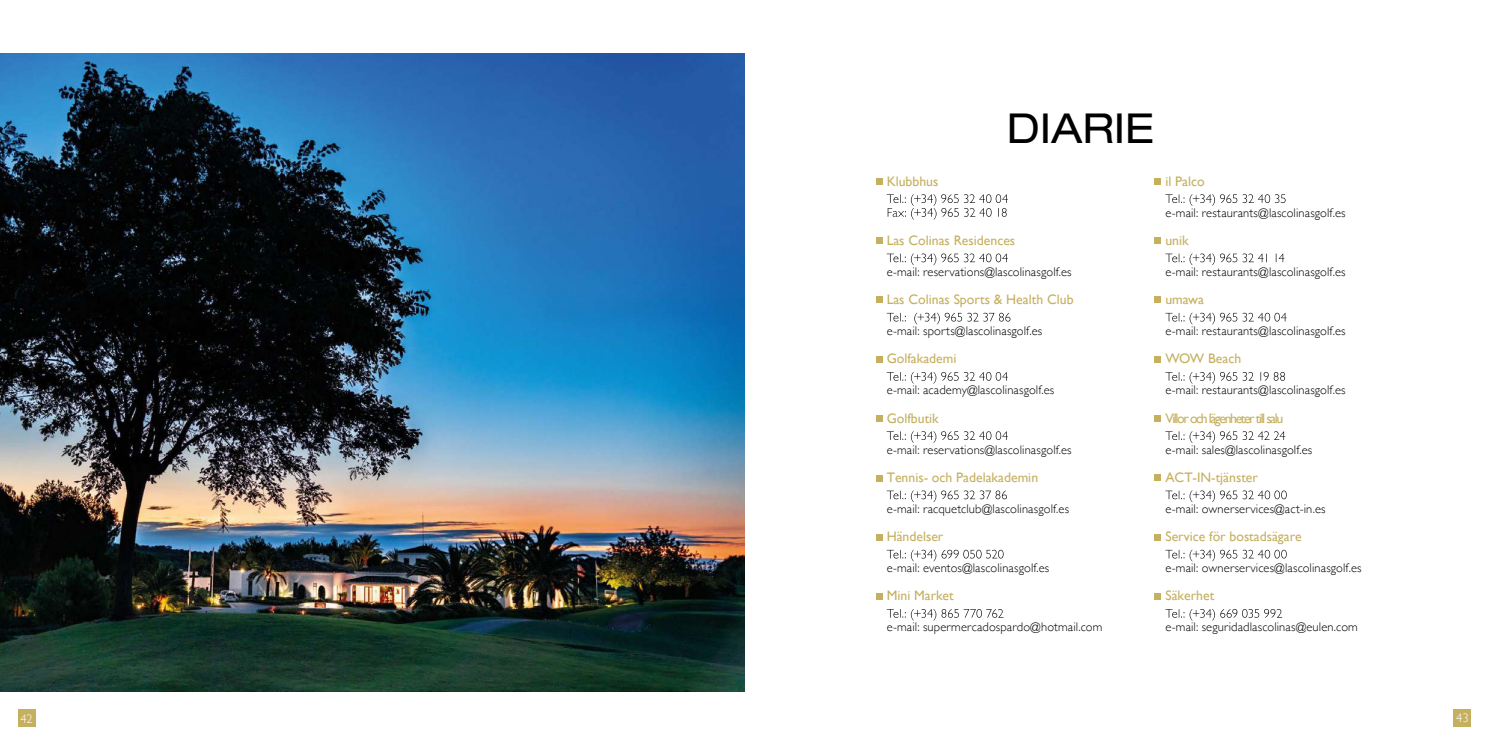
<style>
.page{position:relative;width:1489px;height:745px;background:#fff}
.page>*{position:absolute;margin:0;border:0;box-sizing:border-box;transform-origin:0 0}
.t1{font:expanded 41.25px "Helvetica Neue LT Std";color:#000}
.t2{font:13.75px "Gill Sans";color:#c5b060}
.t3{font:13.75px "Gill Sans";letter-spacing:-.1em;color:#c5b060}
.t4{font:300 12.5px "Gill Sans";letter-spacing:.01em;color:#000}
.t5{font:300 12.5px "Gill Sans";color:#fff}
</style>
<div class="page">
<div style="left:18px;top:709px;width:17px;height:17px;background:#c5b060"></div>
<div style="left:1453px;top:708px;width:17px;height:18px;background:#c5b060"></div>
<img style="left:0;top:53px;width:744px;height:638px">
<svg style="left:1165px;top:194px;width:120px;height:12px"></svg>
<svg style="left:1165px;top:253px;width:119px;height:12px"></svg>
<svg style="left:1165px;top:312px;width:121px;height:12px"></svg>
<svg style="left:1165px;top:372px;width:119px;height:11px"></svg>
<svg style="left:1165px;top:431px;width:120px;height:11px"></svg>
<svg style="left:1165px;top:490px;width:121px;height:11px"></svg>
<svg style="left:1165px;top:549px;width:121px;height:12px"></svg>
<svg style="left:1165px;top:609px;width:116px;height:11px"></svg>
<svg style="left:1154px;top:237px;width:6px;height:6px"></svg>
<svg style="left:1154px;top:178px;width:6px;height:6px"></svg>
<svg style="left:1154px;top:297px;width:6px;height:6px"></svg>
<svg style="left:1154px;top:415px;width:6px;height:6px"></svg>
<svg style="left:1154px;top:474px;width:6px;height:6px"></svg>
<svg style="left:1154px;top:534px;width:6px;height:6px"></svg>
<svg style="left:1154px;top:593px;width:6px;height:5px"></svg>
<svg style="left:1154px;top:356px;width:6px;height:6px"></svg>
<svg style="left:886px;top:194px;width:121px;height:25px"></svg>
<svg style="left:886px;top:253px;width:121px;height:12px"></svg>
<svg style="left:886px;top:312px;width:124px;height:12px"></svg>
<svg style="left:886px;top:372px;width:121px;height:11px"></svg>
<svg style="left:886px;top:431px;width:121px;height:11px"></svg>
<svg style="left:886px;top:490px;width:120px;height:11px"></svg>
<svg style="left:886px;top:549px;width:117px;height:12px"></svg>
<svg style="left:886px;top:609px;width:117px;height:11px"></svg>
<svg style="left:876px;top:179px;width:6px;height:6px"></svg>
<svg style="left:876px;top:237px;width:6px;height:6px"></svg>
<svg style="left:876px;top:297px;width:6px;height:6px"></svg>
<svg style="left:876px;top:534px;width:6px;height:6px"></svg>
<svg style="left:876px;top:415px;width:6px;height:6px"></svg>
<svg style="left:876px;top:475px;width:6px;height:5px"></svg>
<svg style="left:876px;top:356px;width:6px;height:6px"></svg>
<svg style="left:876px;top:593px;width:6px;height:5px"></svg>
<h1 class="t1" style="left:1006px;top:103px;width:149px">DIARIE</h1>
<p class="t2" style="left:886px;top:173px;width:53px">Klubbhus</p>
<p class="t2" style="left:886px;top:232px;width:130px">Las Colinas Residences</p>
<p class="t4" style="left:886px;top:262px;width:186px">e-mail: reservations@lascolinasgolf.es</p>
<p class="t2" style="left:886px;top:291px;width:188px">Las Colinas Sports &amp; Health Club</p>
<p class="t4" style="left:886px;top:321px;width:157px">e-mail: sports@lascolinasgolf.es</p>
<p class="t2" style="left:886px;top:350px;width:71px">Golfakademi</p>
<p class="t4" style="left:886px;top:380px;width:169px">e-mail: academy@lascolinasgolf.es</p>
<p class="t2" style="left:886px;top:409px;width:54px">Golfbutik</p>
<p class="t4" style="left:886px;top:439px;width:186px">e-mail: reservations@lascolinasgolf.es</p>
<p class="t2" style="left:886px;top:469px;width:153px">Tennis- och Padelakademin</p>
<p class="t4" style="left:886px;top:498px;width:184px">e-mail: racquetclub@lascolinasgolf.es</p>
<p class="t2" style="left:886px;top:528px;width:58px">Händelser</p>
<p class="t4" style="left:886px;top:558px;width:164px">e-mail: eventos@lascolinasgolf.es</p>
<p class="t2" style="left:886px;top:587px;width:68px">Mini Market</p>
<p class="t4" style="left:886px;top:617px;width:217px">e-mail: supermercadospardo@hotmail.com</p>
<p class="t2" style="left:1165px;top:173px;width:41px">il Palco</p>
<p class="t4" style="left:1165px;top:203px;width:182px">e-mail: restaurants@lascolinasgolf.es</p>
<p class="t2" style="left:1165px;top:232px;width:25px">unik</p>
<p class="t4" style="left:1165px;top:262px;width:182px">e-mail: restaurants@lascolinasgolf.es</p>
<p class="t2" style="left:1165px;top:291px;width:40px">umawa</p>
<p class="t4" style="left:1165px;top:321px;width:182px">e-mail: restaurants@lascolinasgolf.es</p>
<p class="t2" style="left:1165px;top:350px;width:77px">WOW Beach</p>
<p class="t4" style="left:1165px;top:380px;width:182px">e-mail: restaurants@lascolinasgolf.es</p>
<p class="t3" style="left:1165px;top:409px;width:119px">Villor och lägenheter till salu</p>
<p class="t4" style="left:1165px;top:439px;width:148px">e-mail: sales@lascolinasgolf.es</p>
<p class="t2" style="left:1165px;top:469px;width:94px">ACT-IN-tjänster</p>
<p class="t4" style="left:1165px;top:498px;width:162px">e-mail: ownerservices@act-in.es</p>
<p class="t2" style="left:1165px;top:528px;width:138px">Service för bostadsägare</p>
<p class="t4" style="left:1165px;top:558px;width:198px">e-mail: ownerservices@lascolinasgolf.es</p>
<p class="t2" style="left:1165px;top:587px;width:50px">Säkerhet</p>
<p class="t4" style="left:1165px;top:617px;width:194px">e-mail: seguridadlascolinas@eulen.com</p>
<p class="t5" style="left:20px;top:708px;width:14px">42</p>
<p class="t5" style="left:1455px;top:707px;width:14px">43</p>
</div>
